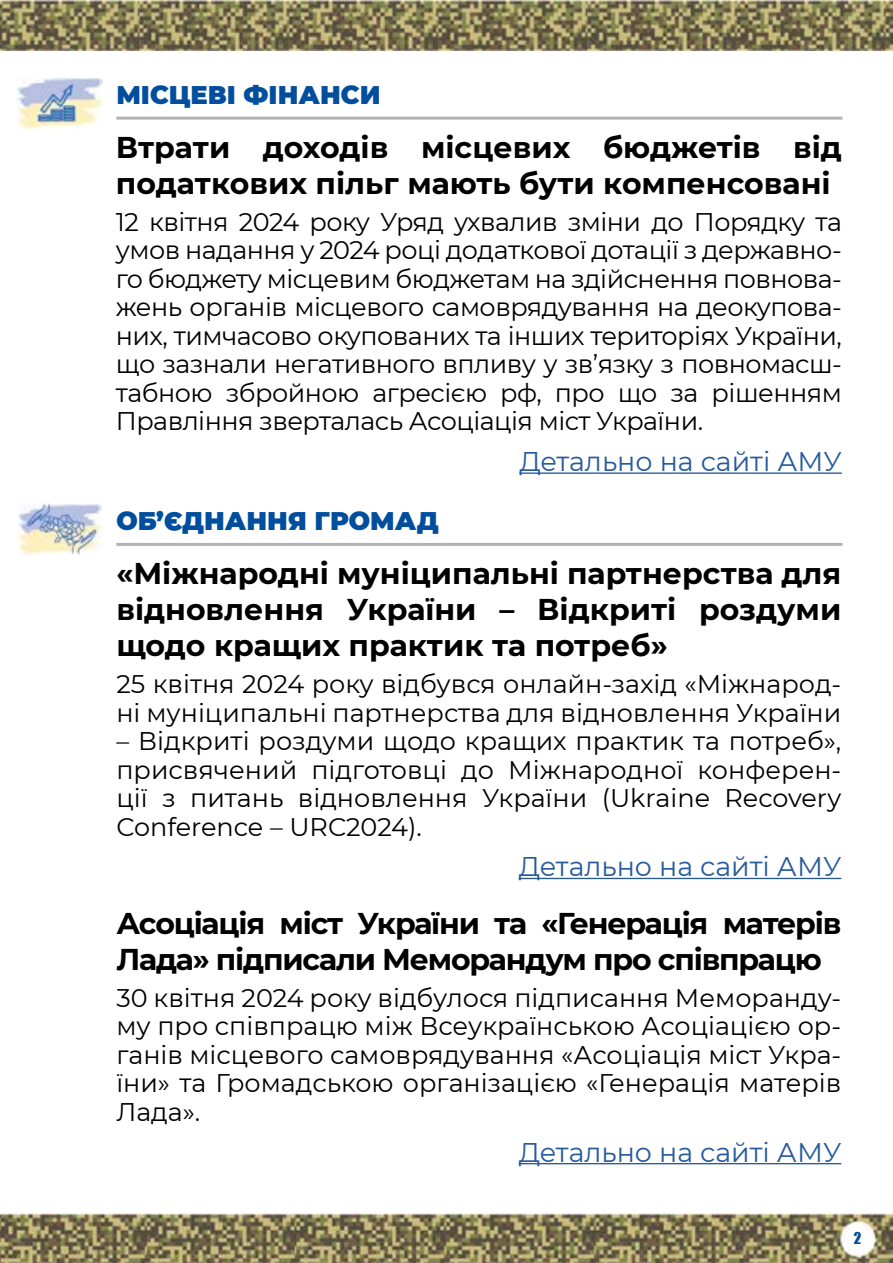
<style>
.page{position:relative;width:893px;height:1263px;background:#fff}
.page>*{position:absolute;margin:0;border:0;box-sizing:border-box;transform-origin:0 0}
.t1{font:700 30px/36px "Montserrat";letter-spacing:-.01em;color:#000;text-align:justify}
.t2{font:700 30px/36px "Montserrat";letter-spacing:-.04em;color:#000}
.t3{font:27px "Montserrat";color:#275b9b}
.t4{font:25.5px/28.5px "Montserrat";color:#000;text-align:justify}
.t5{font:900 25.5px "Montserrat";color:#004e9d}
.t6{font:15px "Impact";color:#004e9d}
</style>
<div class="page">
<img style="left:0;top:0;width:893px;height:50px">
<img style="left:0;top:1213px;width:893px;height:50px">
<img style="left:17px;top:504px;width:85px;height:51px">
<hr style="left:116px;top:543px;width:726px;height:3px;background:#b3b2b2">
<hr style="left:519px;top:878px;width:322px;height:1px;background:#275b9b">
<hr style="left:519px;top:1163px;width:322px;height:1px;background:#275b9b">
<img style="left:17px;top:78px;width:85px;height:51px">
<hr style="left:116px;top:117px;width:726px;height:3px;background:#b3b2b2">
<hr style="left:519px;top:472px;width:323px;height:2px;background:#275b9b">
<p class="t5" style="left:116px;top:76px;width:266px">МІСЦЕВІ ФІНАНСИ</p>
<p class="t1" style="left:116px;top:128px;width:728px">Втрати доходів місцевих бюджетів від податкових пільг мають бути компенсовані</p>
<p class="t4" style="left:116px;top:206px;width:728px">12 квітня 2024 року Уряд ухвалив зміни до Порядку та умов надання у 2024 році додаткової дотації з державно&shy;го бюджету місцевим бюджетам на здійснення повнова&shy;жень органів місцевого самоврядування на деокупова&shy;них, тимчасово окупованих та інших територіях України, що зазнали негативного впливу у зв’язку з повномасш&shy;табною збройною агресією рф, про що за рішенням Правління зверталась Асоціація міст України.</p>
<p class="t3" style="left:519px;top:443px;width:324px">Детально на сайті АМУ</p>
<p class="t5" style="left:116px;top:502px;width:324px">ОБ’ЄДНАННЯ ГРОМАД</p>
<p class="t1" style="left:116px;top:554px;width:726px">«Міжнародні муніципальні партнерства для відновлення України – Відкриті роздуми щодо кращих практик та потреб»</p>
<p class="t4" style="left:116px;top:669px;width:726px">25 квітня 2024 року відбувся онлайн-захід «Міжнарод&shy;ні муніципальні партнерства для відновлення України</p>
<p class="t4" style="left:116px;top:726px;width:726px">– Відкриті роздуми щодо кращих практик та потреб», присвячений підготовці до Міжнародної конферен&shy;ції з питань відновлення України (Ukraine Recovery Conference – URC2024).</p>
<p class="t3" style="left:519px;top:848px;width:324px">Детально на сайті АМУ</p>
<p class="t2" style="left:116px;top:903px;width:726px">Асоціація міст України та «Генерація матерів<br>Лада» підписали Меморандум про співпрацю</p>
<p class="t4" style="left:116px;top:982px;width:726px">30 квітня 2024 року відбулося підписання Меморанду&shy;му про співпрацю між Всеукраїнською Асоціацією ор&shy;ганів місцевого самоврядування «Асоціація міст Укра&shy;їни» та Громадською організацією «Генерація матерів Лада».</p>
<p class="t3" style="left:519px;top:1133px;width:324px">Детально на сайті АМУ</p>
<p class="t6" style="left:854px;top:1226px;width:9px">2</p>
</div>
